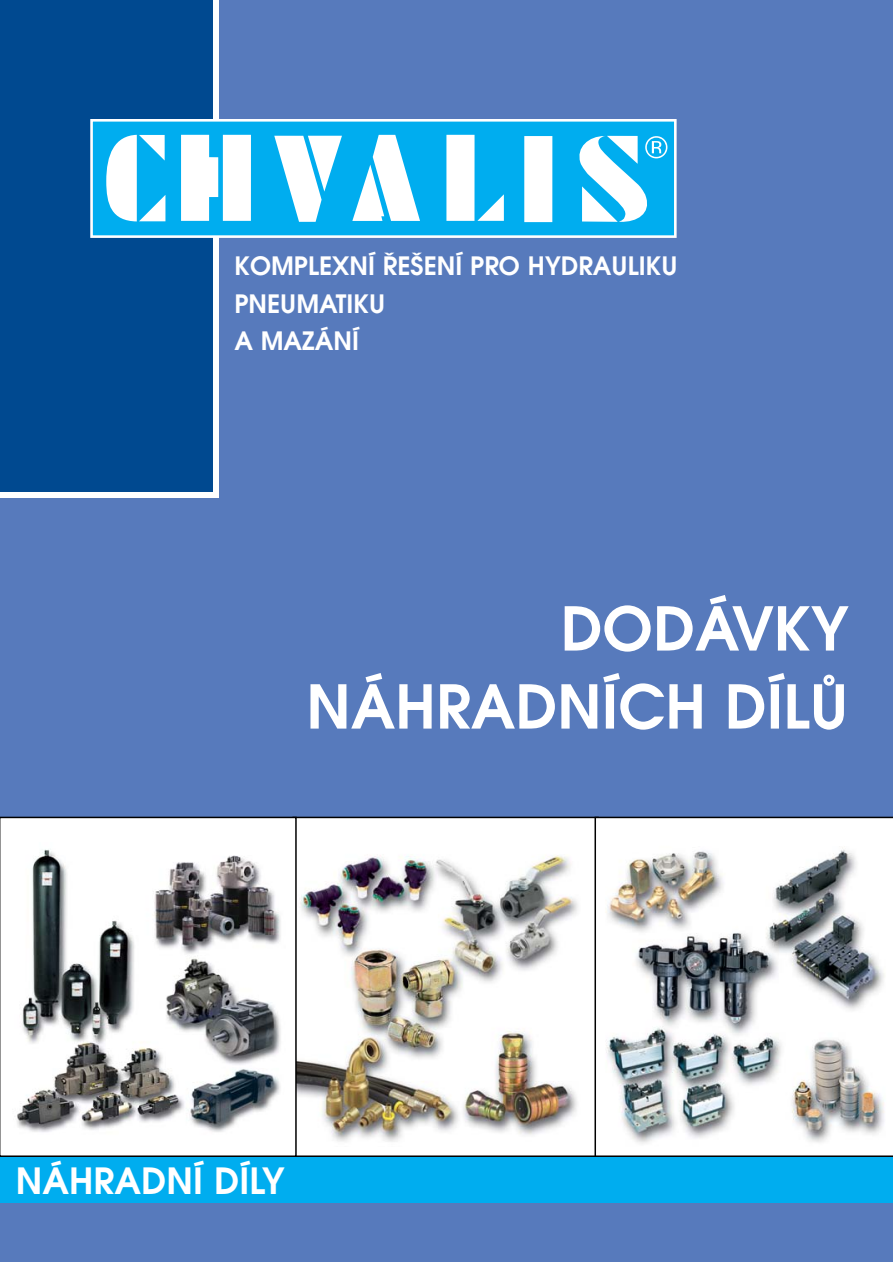
<style>
.page{position:relative;width:893px;height:1262px;background:#fff}
.page>*{position:absolute;margin:0;border:0;box-sizing:border-box;transform-origin:0 0}
.t1{font:600 60px/78px "Avant Garde CE";color:#fff;text-align:right}
.t2{font:600 36px "Avant Garde CE";color:#fff}
.t3{font:600 25.2px/37.5px "Avant Garde CE";color:#fff}
</style>
<div class="page">
<div style="left:0;top:0;width:892px;height:1261px;background:#577abc"></div>
<div style="left:0;top:0;width:219px;height:497px;background:#fff"></div>
<div style="left:0;top:0;width:213px;height:491px;background:#004990"></div>
<div style="left:90px;top:119px;width:586px;height:119px;background:#00adef;border:3px solid #fff"></div>
<svg style="left:477px;top:194px;width:27px;height:27px"></svg>
<svg style="left:106px;top:135px;width:59px;height:86px"></svg>
<div style="left:446px;top:135px;width:28px;height:86px;background:#fff"></div>
<div style="left:524px;top:136px;width:28px;height:86px;background:#fff"></div>
<svg style="left:274px;top:136px;width:68px;height:86px"></svg>
<svg style="left:352px;top:135px;width:68px;height:86px"></svg>
<div style="left:223px;top:135px;width:28px;height:86px;background:#fff"></div>
<svg style="left:181px;top:135px;width:37px;height:86px;background:#ddf4fc"></svg>
<svg style="left:579px;top:136px;width:88px;height:86px"></svg>
<div style="left:0;top:1136px;width:892px;height:66px;background:#00adef"></div>
<div style="left:293px;top:817px;width:305px;height:339px;background:#fff"></div>
<img style="left:297px;top:855px;width:281px;height:287px">
<img style="left:594px;top:816px;width:298px;height:341px">
<svg style="left:0;top:816px;width:297px;height:341px;background:#bebfbf"></svg>
<p class="t3" style="left:234px;top:247px;width:445px">KOMPLEXNÍ ¤E·ENÍ PRO HYDRAULIKU<br>PNEUMATIKU<br>A MAZÁNÍ</p>
<h1 class="t1" style="left:306px;top:589px;width:543px">DODÁVKY<br>NÁHRADNÍCH DÍLÒ</h1>
<h2 class="t2" style="left:16px;top:1158px;width:270px">NÁHRADNÍ DÍLY</h2>
</div>
